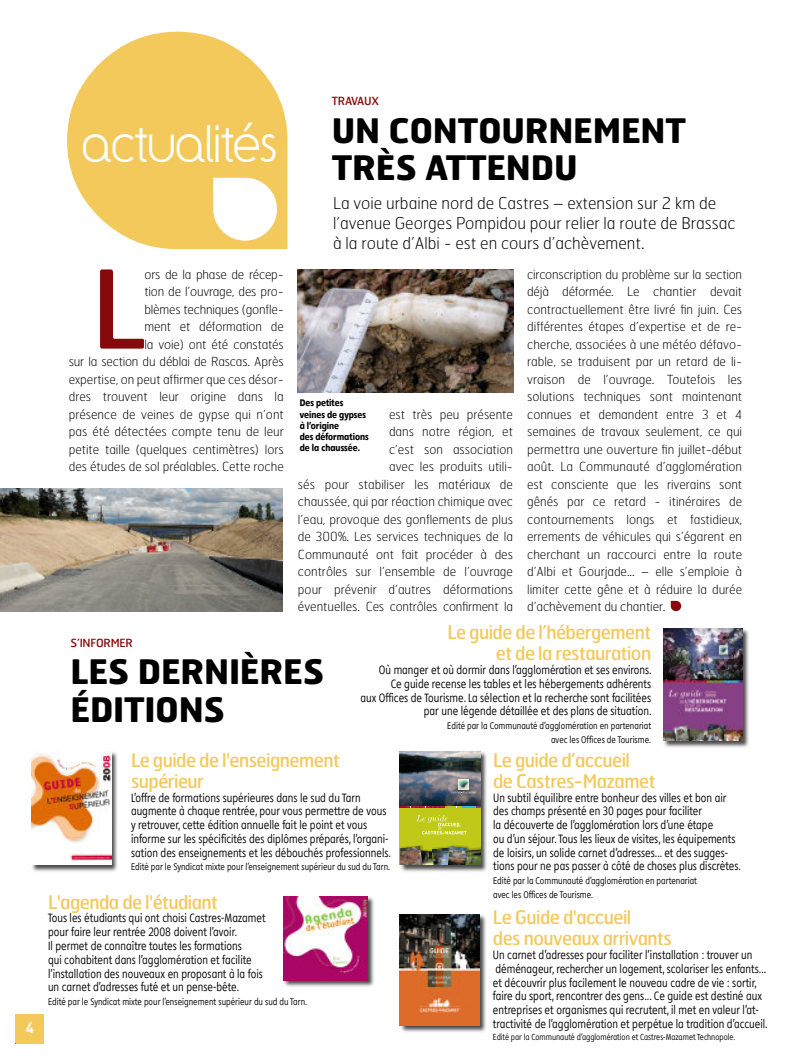
<style>
.page{position:relative;width:811px;height:1059px;background:#fff}
.page>*{position:absolute;margin:0;border:0;box-sizing:border-box;transform-origin:0 0}
.t1{font:108.12px "Hermes";color:#88080b}
.t2{font:43.75px "Y2 K Neophyte";color:#fff}
.t3{font:700 33.75px/37.5px "Hermes";letter-spacing:-.01em;color:#000}
.t4{font:18.75px/21.2px "Hermes";letter-spacing:-.03em;color:#f3c95c}
.t5{font:100 16.25px/20px "Hermes";color:#000}
.t6{font:700 15px "DIN";color:#fff}
.t7{font:100 12.5px/17.5px "Hermes";color:#000;text-align:right}
.t8{font:100 12.5px/13.8px "Diamanti Condensed EF";color:#000}
.t9{font:11.25px "Hermes";letter-spacing:-.02em;color:#88080b}
.t10{font:100 10px/13.8px "Diamanti Condensed EF";color:#000;text-align:right}
.t11{font:500 10px/11.2px "Diamanti Condensed EF";color:#000}
.t12{font:100 9.12px "Diamanti Condensed EF";color:#000}
</style>
<div class="page">
<div style="left:16px;top:1014px;width:28px;height:29px;background:#f3c95c"></div>
<svg style="left:67px;top:32px;width:220px;height:217px;fill:#f3c95c"></svg>
<svg style="left:213px;top:178px;width:64px;height:63px"></svg>
<img style="left:298px;top:270px;width:215px;height:122px">
<svg style="left:671px;top:601px;width:10px;height:10px"></svg>
<img style="left:32px;top:752px;width:86px;height:120px">
<img style="left:31px;top:752px;width:80px;height:113px">
<img style="left:663px;top:628px;width:86px;height:120px">
<img style="left:663px;top:629px;width:79px;height:112px">
<img style="left:399px;top:751px;width:88px;height:121px">
<img style="left:400px;top:751px;width:80px;height:55px">
<div style="left:400px;top:806px;width:80px;height:59px;background:#c0c917"></div>
<hr style="left:400px;top:806px;width:46px;height:2px;background:#af032c">
<svg style="left:416px;top:815px;width:50px;height:19px"></svg>
<svg style="left:407px;top:806px;width:73px;height:2px"></svg>
<img style="left:428px;top:850px;width:4px;height:15px">
<img style="left:443px;top:845px;width:26px;height:2px">
<img style="left:432px;top:847px;width:16px;height:18px">
<img style="left:467px;top:847px;width:13px;height:2px">
<img style="left:467px;top:849px;width:13px;height:16px">
<img style="left:414px;top:845px;width:14px;height:20px">
<img style="left:400px;top:846px;width:23px;height:19px">
<img style="left:448px;top:846px;width:19px;height:19px">
<svg style="left:451px;top:779px;width:25px;height:14px"></svg>
<img style="left:399px;top:914px;width:87px;height:118px">
<img style="left:400px;top:914px;width:79px;height:111px">
<img style="left:0;top:489px;width:283px;height:122px">
<img style="left:283px;top:896px;width:91px;height:91px">
<img style="left:284px;top:896px;width:84px;height:84px">
<p class="t6" style="left:26px;top:1021px;width:10px">4</p>
<h2 class="t2" style="left:82px;top:114px;width:197px">actualités</h2>
<p class="t7" style="left:69px;top:266px;width:216px">ors de la phase de récep-<br>tion de l’ouvrage, des pro-<br>blèmes techniques (gonfle-<br>ment et déformation de<br>la voie) ont été constatés<br>sur la section du déblai de Rascas. Après expertise, on peut affirmer que ces désor&shy;dres trouvent leur origine dans la présence de veines de gypse qui n’ont pas été détectées compte tenu de leur petite taille (quelques centimètres) lors des études de sol préalables. Cette roche</p>
<h1 class="t1" style="left:91px;top:265px;width:56px">L</h1>
<p class="t9" style="left:332px;top:96px;width:49px">TRAVAUX</p>
<h3 class="t3" style="left:332px;top:114px;width:356px">UN CONTOURNEMENT<br>TRÈS ATTENDU</h3>
<h3 class="t5" style="left:333px;top:194px;width:404px">La voie urbaine nord de Castres – extension sur 2 km de l’avenue Georges Pompidou pour relier la route de Brassac à la route d’Albi - est en cours d’achèvement.</h3>
<p class="t11" style="left:300px;top:398px;width:71px">Des petites veines de gypses à l’origine<br>des déformations de la chaussée.</p>
<p class="t7" style="left:298px;top:406px;width:216px">est très peu présente<br>dans notre région, et<br>c’est son association<br>avec les produits utili-<br>sés pour stabiliser les matériaux de chaussée, qui par réaction chimique avec l’eau, provoque des gonflements de plus de 300%. Les services techniques de la Communauté ont fait procéder à des contrôles sur l’ensemble de l’ouvrage pour prévenir d’autres déformations éventuelles. Ces contrôles confirment la</p>
<p class="t7" style="left:527px;top:266px;width:216px;text-align:justify">circonscription du problème sur la section déjà déformée. Le chantier devait contractuellement être livré fin juin. Ces différentes étapes d’expertise et de re&shy;cherche, associées à une météo défavo&shy;rable, se traduisent par un retard de li&shy;vraison de l’ouvrage. Toutefois les solutions techniques sont maintenant connues et demandent entre 3 et 4 semaines de travaux seulement, ce qui permettra une ouverture fin juillet-début août. La Communauté d’agglomération est consciente que les riverains sont gênés par ce retard - itinéraires de contournements longs et fastidieux, errements de véhicules qui s’égarent en cherchant un raccourci entre la route d’Albi et Gourjade... – elle s’emploie à limiter cette gêne et à réduire la durée d’achèvement du chantier.</p>
<h3 class="t4" style="left:447px;top:623px;width:205px;text-align:right">Le guide de l’hébergement et de la restauration</h3>
<p class="t8" style="left:360px;top:664px;width:293px;text-align:right">Où manger et où dormir dans l’agglomération et ses environs.<br>Ce guide recense les tables et les hébergements adhérents<br>aux Offices de Tourisme. La sélection et la recherche sont facilitées par une légende détaillée et des plans de situation.</p>
<p class="t10" style="left:447px;top:720px;width:205px">Edité par la Communauté d’agglomération en partenariat avec les Offices de Tourisme.</p>
<h3 class="t4" style="left:493px;top:751px;width:164px">Le guide d’accueil<br>de Castres-Mazamet</h3>
<p class="t8" style="left:493px;top:791px;width:249px">Un subtil équilibre entre bonheur des villes et bon air des champs présenté en 30 pages pour faciliter<br>la découverte de l’agglomération lors d’une étape<br>ou d’un séjour. Tous les lieux de visites, les équipements de loisirs, un solide carnet d’adresses... et des sugges&shy;tions pour ne pas passer à côté de choses plus discrètes.</p>
<p class="t10" style="left:493px;top:875px;width:205px;text-align:left">Edité par la Communauté d’agglomération en partenariat avec les Offices de Tourisme.</p>
<p class="t9" style="left:71px;top:638px;width:64px">S’INFORMER</p>
<h3 class="t3" style="left:71px;top:656px;width:255px">LES DERNIÈRES<br>ÉDITIONS</h3>
<h3 class="t4" style="left:131px;top:751px;width:210px">Le guide de l'enseignement supérieur</h3>
<p class="t8" style="left:131px;top:791px;width:261px">L’offre de formations supérieures dans le sud du Tarn augmente à chaque rentrée, pour vous permettre de vous y retrouver, cette édition annuelle fait le point et vous informe sur les spécificités des diplômes préparés, l’organi&shy;sation des enseignements et les débouchés professionnels.</p>
<p class="t10" style="left:131px;top:861px;width:261px">Edité par le Syndicat mixte pour l’enseignement supérieur du sud du Tarn.</p>
<h3 class="t4" style="left:48px;top:893px;width:172px">L'agenda de l'étudiant</h3>
<p class="t8" style="left:48px;top:912px;width:219px">Tous les étudiants qui ont choisi Castres-Mazamet pour faire leur rentrée 2008 doivent l’avoir.<br>Il permet de connaître toutes les formations<br>qui cohabitent dans l’agglomération et facilite l’installation des nouveaux en proposant à la fois un carnet d’adresses futé et un pense-bête.</p>
<p class="t10" style="left:48px;top:995px;width:261px">Edité par le Syndicat mixte pour l’enseignement supérieur du sud du Tarn.</p>
<h3 class="t4" style="left:493px;top:908px;width:180px">Le Guide d'accueil<br>des nouveaux arrivants</h3>
<p class="t8" style="left:493px;top:949px;width:276px">Un carnet d’adresses pour faciliter l’installation : trouver un déménageur, rechercher un logement, scolariser les enfants... et découvrir plus facilement le nouveau cadre de vie : sortir, faire du sport, rencontrer des gens... Ce guide est destiné aux entreprises et organismes qui recrutent, il met en valeur l’at&shy;tractivité de l’agglomération et perpétue la tradition d’accueil.</p>
<p class="t12" style="left:493px;top:1034px;width:244px">Edité par la Communauté d’agglomération et Castres-Mazamet Technopole.</p>
</div>
